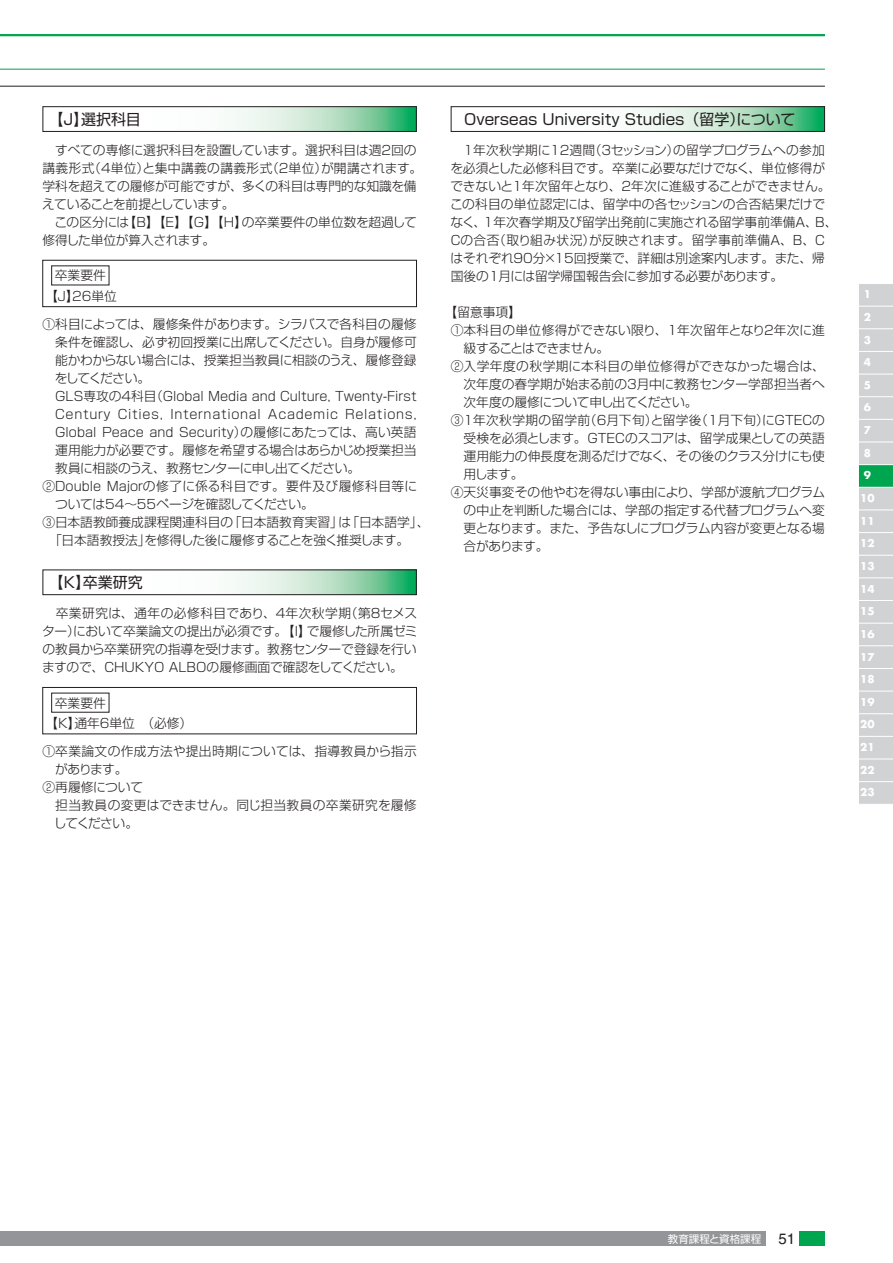
<style>
.page{position:relative;width:893px;height:1263px;background:#fff}
.page>*{position:absolute;margin:0;border:0;box-sizing:border-box;transform-origin:0 0}
.t1{font:15px "Shin Go Pro";color:#231f20}
.t2{font:300 12.75px/18px "Shin Go Pro";color:#231f20}
.t3{font:300 12.75px "Shin Go Pro";letter-spacing:-.02em;color:#231f20}
.t4{font:300 12.75px "Shin Go Pro";letter-spacing:.03em;color:#231f20}
.t5{font:300 12.75px "Shin Go Pro";letter-spacing:-.035em;color:#231f20}
.t6{font:300 12.75px "Shin Go Pro";letter-spacing:.055em;color:#231f20}
.t7{font:300 12.75px "Shin Go Pro";letter-spacing:.025em;color:#231f20}
.t8{font:300 12.75px "Shin Go Pro";letter-spacing:-.025em;color:#231f20}
.t9{font:300 12.75px "Shin Go Pro";letter-spacing:-.03em;color:#231f20}
.t10{font:300 12.75px "Shin Go Pro";letter-spacing:-.055em;color:#231f20}
.t11{font:300 12.75px "Shin Go Pro";letter-spacing:-.1em;color:#231f20}
.t12{font:700 10.5px/22.6px "Futura Std";color:#fff;text-align:center}
.t13{font:10.5px "Shin Go Pro";color:#fff}
.s1{font-family:"Helvetica LT Std";font-size:15px;color:#231f20}
</style>
<div class="page">
<svg style="left:859px;top:284px;width:34px;height:520px;background:#cad2d0"></svg>
<div style="left:0;top:1231px;width:765px;height:15px;background:#939598"></div>
<div style="left:799px;top:1231px;width:26px;height:15px;background:#00a54f"></div>
<hr style="left:0;top:34px;width:825px;height:2px;background:#00a54f">
<hr style="left:0;top:69px;width:825px;height:1px;background:#00a54f">
<hr style="left:0;top:86px;width:825px;height:1px;background:#231f20">
<div style="left:43px;top:260px;width:374px;height:47px;border:1px solid #231f20"></div>
<div style="left:43px;top:687px;width:374px;height:47px;border:1px solid #231f20"></div>
<svg style="left:234px;top:108px;width:181px;height:22px;background:#aadcbf"></svg>
<div style="left:43px;top:106px;width:374px;height:26px;border:1px solid #231f20"></div>
<svg style="left:234px;top:571px;width:181px;height:22px;background:#aadcbf"></svg>
<div style="left:43px;top:569px;width:374px;height:26px;border:1px solid #231f20"></div>
<svg style="left:642px;top:108px;width:181px;height:22px;background:#aadcbf"></svg>
<div style="left:451px;top:106px;width:374px;height:26px;border:1px solid #231f20"></div>
<p class="t1" style="left:49px;top:107px;width:94px">【J】選択科目</p>
<p class="t2" style="left:42px;top:139px;width:382px">　すべての専修に選択科目を設置しています。選択科目は週2回の講義形式（4単位）と集中講義の講義形式（2単位）が開講されます。学科を超えての履修が可能ですが、多くの科目は専門的な知識を備えていることを前提としています。<br>　この区分には【B】【E】【G】【H】の卒業要件の単位数を超過して修得した単位が算入されます。</p>
<p class="t2" style="left:45px;top:264px;width:73px;line-height:20.4px;text-align:center">卒業要件【J】26単位</p>
<p class="t2" style="left:43px;top:313px;width:376px">①科目によっては、履修条件があります。シラバスで各科目の履修</p>
<p class="t2" style="left:55px;top:331px;width:363px">条件を確認し、必ず初回授業に出席してください。自身が履修可</p>
<p class="t2" style="left:55px;top:349px;width:363px">能かわからない場合には、授業担当教員に相談のうえ、履修登録</p>
<p class="t11" style="left:55px;top:367px;width:97px">をしてください。</p>
<p class="t2" style="left:55px;top:385px;width:363px">GLS専攻の4科目（Global Media and Culture, Twenty-First</p>
<p class="t6" style="left:55px;top:403px;width:363px">Century Cities, International Academic Relations,</p>
<p class="t2" style="left:55px;top:421px;width:363px">Global Peace and Security）の履修にあたっては、高い英語</p>
<p class="t3" style="left:55px;top:439px;width:363px">運用能力が必要です。履修を希望する場合はあらかじめ授業担当</p>
<p class="t5" style="left:55px;top:457px;width:307px">教員に相談のうえ、教務センターに申し出てください。</p>
<p class="t2" style="left:43px;top:475px;width:376px">②Double Majorの修了に係る科目です。要件及び履修科目等に</p>
<p class="t9" style="left:55px;top:493px;width:260px">ついては54～55ページを確認してください。</p>
<p class="t2" style="left:43px;top:511px;width:388px">③日本語教師養成課程関連科目の「日本語教育実習」は「日本語学」、</p>
<p class="t5" style="left:49px;top:529px;width:362px">「日本語教授法」を修得した後に履修することを強く推奨します。</p>
<p class="t1" style="left:49px;top:570px;width:96px">【K】卒業研究</p>
<p class="t2" style="left:42px;top:602px;width:377px;text-align:justify">　卒業研究は、通年の必修科目であり、4年次秋学期（第8セメスター）において卒業論文の提出が必須です。【I】で履修した所属ゼミの教員から卒業研究の指導を受けます。教務センターで登録を行いますので、CHUKYO ALBOの履修画面で確認をしてください。</p>
<p class="t2" style="left:45px;top:691px;width:149px;line-height:20.4px;text-indent:10px">卒業要件<br>【K】通年6単位　（必修）</p>
<p class="t4" style="left:43px;top:741px;width:376px">①卒業論文の作成方法や提出時期については、指導教員から指示</p>
<p class="t2" style="left:55px;top:758px;width:74px">があります。</p>
<p class="t2" style="left:43px;top:776px;width:102px">②再履修について</p>
<p class="t4" style="left:55px;top:795px;width:363px">担当教員の変更はできません。同じ担当教員の卒業研究を履修</p>
<p class="t2" style="left:54px;top:812px;width:86px">してください。</p>
<p class="t1" style="left:464px;top:107px;width:333px">Overseas University Studies（留学）について</p>
<p class="t2" style="left:450px;top:139px;width:389px">　1年次秋学期に12週間（3セッション）の留学プログラムへの参加を必須とした必修科目です。卒業に必要なだけでなく、単位修得ができないと1年次留年となり、2年次に進級することができません。この科目の単位認定には、留学中の各セッションの合否結果だけでなく、1年次春学期及び留学出発前に実施される留学事前準備A、B、Cの合否（取り組み状況）が反映されます。留学事前準備A、B、Cはそれぞれ90分×15回授業で、詳細は別途案内します。また、帰国後の1月には留学帰国報告会に参加する必要があります。</p>
<p class="t2" style="left:444px;top:301px;width:78px">【留意事項】</p>
<p class="t2" style="left:451px;top:319px;width:376px">①本科目の単位修得ができない限り、1年次留年となり2年次に進</p>
<p class="t10" style="left:463px;top:337px;width:147px">級することはできません。</p>
<p class="t7" style="left:451px;top:355px;width:376px">②入学年度の秋学期に本科目の単位修得ができなかった場合は、</p>
<p class="t2" style="left:463px;top:373px;width:363px">次年度の春学期が始まる前の3月中に教務センター学部担当者へ</p>
<p class="t3" style="left:463px;top:391px;width:236px">次年度の履修について申し出てください。</p>
<p class="t2" style="left:451px;top:409px;width:376px">③1年次秋学期の留学前（6月下旬）と留学後（1月下旬）にGTECの</p>
<p class="t2" style="left:463px;top:427px;width:363px">受検を必須とします。GTECのスコアは、留学成果としての英語</p>
<p class="t3" style="left:463px;top:445px;width:363px">運用能力の伸長度を測るだけでなく、その後のクラス分けにも使</p>
<p class="t2" style="left:463px;top:463px;width:61px">用します。</p>
<p class="t2" style="left:451px;top:481px;width:376px">④天災事変その他やむを得ない事由により、学部が渡航プログラム</p>
<p class="t3" style="left:463px;top:499px;width:363px">の中止を判断した場合には、学部の指定する代替プログラムへ変</p>
<p class="t8" style="left:463px;top:517px;width:363px">更となります。また、予告なしにプログラム内容が変更となる場</p>
<p class="t2" style="left:463px;top:535px;width:86px">合があります。</p>
<p class="t12" style="left:860px;top:283px;width:16px">1<br>2<br>3<br>4<br>5<br>6<br>7<br>8<br>9<br>10<br>11<br>12<br>13<br>14<br>15<br>16<br>17<br>18<br>19<br>20<br>21<br>22<br>23</p>
<p class="t13" style="left:668px;top:1230px;width:129px">教育課程と資格課程 <span class="s1">51</span></p>
</div>
